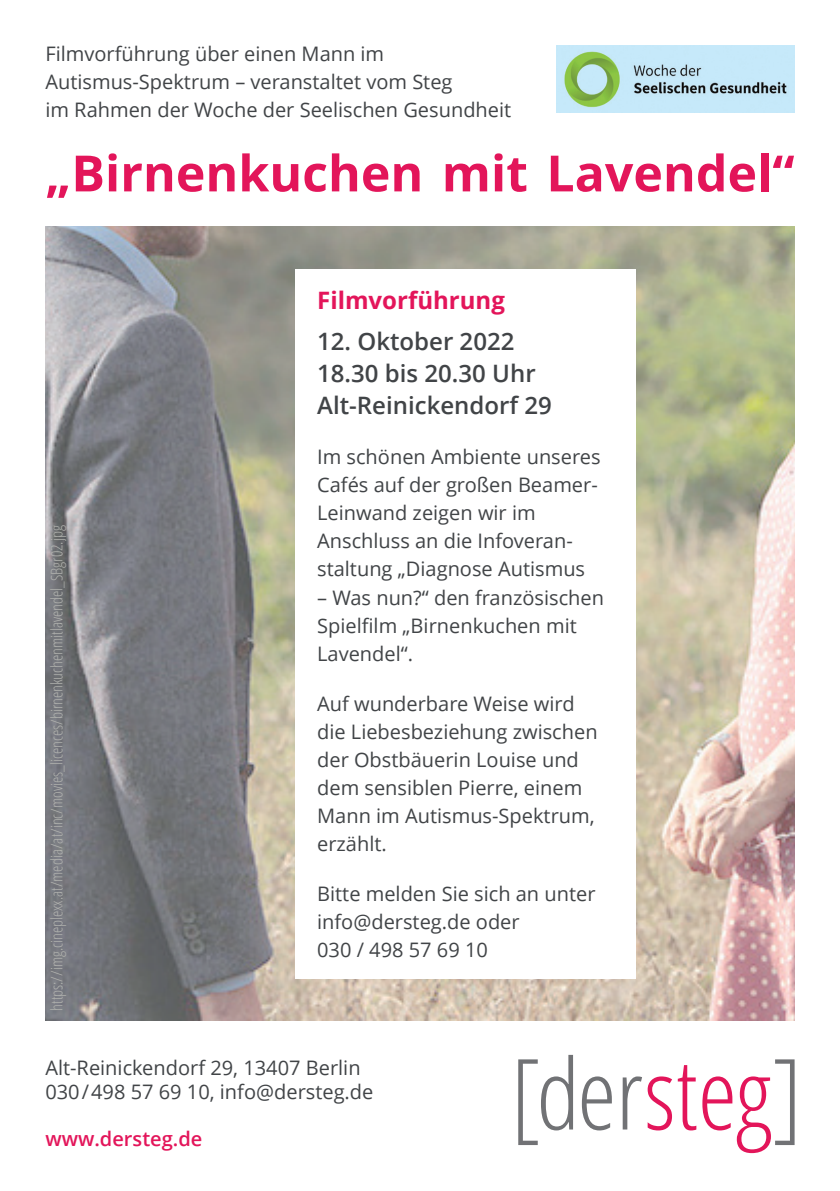
<style>
.page{position:relative;width:840px;height:1191px;background:#fff}
.page>*{position:absolute;margin:0;border:0;box-sizing:border-box;transform-origin:0 0}
.t1{font:700 50px "Open Sans";color:#e3155a}
.t2{font:600 24px/32.4px "Open Sans";color:#414447}
.t3{font:700 24px "Open Sans";color:#e3155a}
.t4{font:20px/28px "Open Sans";color:#414447}
.t5{font:600 20px "Open Sans";color:#e3155a}
.t6{font:300 condensed 16px "Open Sans";color:#b2b3af}
</style>
<div class="page">
<img style="left:45px;top:227px;width:749px;height:793px">
<div style="left:295px;top:269px;width:340px;height:709px;background:#fff"></div>
<svg style="left:647px;top:1059px;width:147px;height:94px"></svg>
<svg style="left:518px;top:1054px;width:123px;height:91px"></svg>
<img style="left:556px;top:45px;width:238px;height:68px">
<p class="t4" style="left:45px;top:39px;width:467px">Filmvorführung über einen Mann im<br>Autismus-Spektrum – veranstaltet vom Steg<br>im Rahmen der Woche der Seelischen Gesundheit</p>
<h1 class="t1" style="left:45px;top:138px;width:750px">„Birnenkuchen mit Lavendel“</h1>
<p class="t6" style="left:46px;top:1010px;width:486px;rotate:-90deg">https://img.cineplexx.at/media/at/inc/movies_licences/birnenkuchenmitlavendel_SBgr02.jpg</p>
<p class="t3" style="left:317px;top:284px;width:189px">Filmvorführung</p>
<p class="t2" style="left:317px;top:324px;width:236px">12. Oktober 2022<br>18.30 bis 20.30 Uhr<br>Alt-Reinickendorf 29</p>
<p class="t4" style="left:317px;top:443px;width:285px">Im schönen Ambiente unseres<br>Cafés auf der großen Beamer-<br>Leinwand zeigen wir im<br>Anschluss an die Infoveran&shy;staltung „Diagnose Autismus</p>
<p class="t4" style="left:317px;top:583px;width:288px">– Was nun?“ den französischen<br>Spielfilm „Birnenkuchen mit<br>Lavendel“.</p>
<p class="t4" style="left:317px;top:689px;width:282px">Auf wunderbare Weise wird die Liebesbeziehung zwischen der Obstbäuerin Louise und dem sensiblen Pierre, einem<br>Mann im Autismus-Spektrum, erzählt.</p>
<p class="t4" style="left:317px;top:879px;width:280px">Bitte melden Sie sich an unter info@dersteg.de oder<br>030 / 498 57 69 10</p>
<p class="t4" style="left:45px;top:1055px;width:329px;line-height:24px">Alt-Reinickendorf 29, 13407 Berlin<br>030 / 498 57 69 10, info@dersteg.de</p>
<p class="t5" style="left:45px;top:1124px;width:158px">www.dersteg.de</p>
</div>
